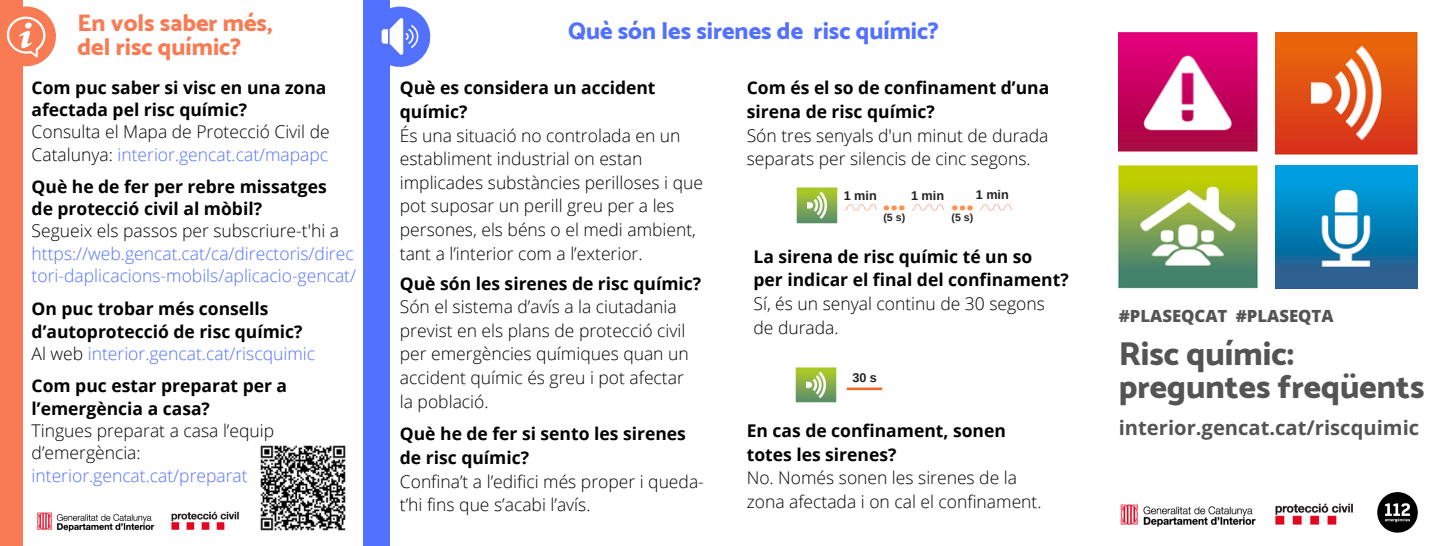
<style>
.page{position:relative;width:1439px;height:546px;background:#fff}
.page>*{position:absolute;margin:0;border:0;box-sizing:border-box;transform-origin:0 0}
.t1{font:800 32.9px "Catamaran";color:#545454}
.t2{font:800 26.43px "Open Sans";color:#ff914d}
.t3{font:800 23.8px/23.6px "Catamaran";color:#f87b54}
.t4{font:800 23.8px "Catamaran";color:#5271ff}
.t5{font:700 20.12px "Open Sans";color:#545454}
.t6{font:300 17.5px/23.6px "Open Sans";color:#000}
.t7{font:700 17.5px/23.6px "Open Sans";color:#000}
.t8{font:300 17.5px/22.4px "Open Sans";color:#5271ff}
.t9{font:800 16.8px "Open Sans";color:#545454}
.t10{font:700 12.6px "Arimo";color:#222}
.t11{font:700 10.5px "Arimo";color:#222}
.s1{color:#5271ff}
.s2{color:#000}
</style>
<div class="page">
<img style="left:1120px;top:503px;width:233px;height:24px">
<img style="left:1377px;top:492px;width:40px;height:41px">
<img style="left:1118px;top:32px;width:140px;height:120px">
<img style="left:1275px;top:32px;width:142px;height:123px">
<img style="left:1118px;top:165px;width:140px;height:124px">
<img style="left:1275px;top:165px;width:142px;height:124px">
<div style="left:0;top:0;width:23px;height:546px;background:#f87b54"></div>
<svg style="left:6px;top:6px;width:50px;height:61px"></svg>
<div style="left:363px;top:0;width:27px;height:546px;background:#5271ff"></div>
<svg style="left:381px;top:6px;width:50px;height:61px"></svg>
<img style="left:796px;top:188px;width:41px;height:35px">
<svg style="left:845px;top:204px;width:32px;height:6px"></svg>
<svg style="left:912px;top:204px;width:32px;height:6px"></svg>
<svg style="left:980px;top:204px;width:32px;height:6px"></svg>
<img style="left:796px;top:367px;width:40px;height:36px">
<svg style="left:846px;top:388px;width:36px;height:2px"></svg>
<img style="left:36px;top:511px;width:203px;height:21px">
<img style="left:260px;top:445px;width:86px;height:86px">
<p class="t3" style="left:77px;top:11px;width:196px">En vols saber més, del risc químic?</p>
<p class="t4" style="left:568px;top:17px;width:372px">Què són les sirenes de risc químic?</p>
<p class="t7" style="left:32px;top:76px;width:296px;line-height:22.4px">Com puc saber si visc en una zona afectada pel risc químic?</p>
<p class="t6" style="left:32px;top:120px;width:300px;line-height:22.4px">Consulta el Mapa de Protecció Civil de<br>Catalunya: <span class="s1">interior.gencat.cat/mapapc</span></p>
<p class="t7" style="left:32px;top:174px;width:297px">Què he de fer per rebre missatges</p>
<p class="t7" style="left:32px;top:196px;width:232px">de protecció civil al mòbil?</p>
<p class="t8" style="left:32px;top:219px;width:323px"><span class="s2">Segueix els passos per subscriure-t'hi a </span>https://web.gencat.cat/ca/directoris/direc</p>
<p class="t8" style="left:32px;top:264px;width:326px">tori-daplicacions-mobils/aplicacio-gencat/</p>
<p class="t7" style="left:32px;top:297px;width:272px;line-height:22.4px">On puc trobar més consells d’autoprotecció de risc químic?</p>
<p class="t8" style="left:32px;top:342px;width:285px"><span class="s2">Al web</span> interior.gencat.cat/riscquimic</p>
<p class="t7" style="left:32px;top:374px;width:257px;line-height:22.4px">Com puc estar preparat per a l’emergència a casa?</p>
<p class="t6" style="left:32px;top:419px;width:244px;line-height:22.4px">Tingues preparat a casa l’equip d’emergència:</p>
<p class="t8" style="left:32px;top:464px;width:218px">interior.gencat.cat/preparat</p>
<p class="t7" style="left:400px;top:76px;width:257px">Què es considera un accident químic?</p>
<p class="t6" style="left:400px;top:123px;width:305px">És una situació no controlada en un establiment industrial on estan implicades substàncies perilloses i que pot suposar un perill greu per a les persones, els béns o el medi ambient, tant a l’interior com a l’exterior.</p>
<p class="t7" style="left:400px;top:271px;width:303px">Què són les sirenes de risc químic?</p>
<p class="t6" style="left:400px;top:295px;width:290px">Són el sistema d’avís a la ciutadania previst en els plans de protecció civil per emergències químiques quan un accident químic és greu i pot afectar</p>
<p class="t6" style="left:400px;top:389px;width:90px">la població.</p>
<p class="t7" style="left:400px;top:422px;width:287px">Què he de fer si sento les sirenes</p>
<p class="t7" style="left:400px;top:446px;width:131px">de risc químic?</p>
<p class="t6" style="left:400px;top:469px;width:305px">Confina’t a l’edifici més proper i queda&shy;t’hi fins que s’acabi l’avís.</p>
<p class="t7" style="left:746px;top:76px;width:304px">Com és el so de confinament d’una sirena de risc químic?</p>
<p class="t6" style="left:746px;top:123px;width:303px">Són tres senyals d'un minut de durada separats per silencis de cinc segons.</p>
<p class="t10" style="left:843px;top:188px;width:35px">1 min</p>
<p class="t10" style="left:911px;top:188px;width:35px">1 min</p>
<p class="t10" style="left:975px;top:188px;width:35px">1 min</p>
<p class="t11" style="left:883px;top:212px;width:23px">(5 s)</p>
<p class="t11" style="left:951px;top:212px;width:23px">(5 s)</p>
<p class="t2" style="left:883px;top:182px;width:24px">...</p>
<p class="t2" style="left:951px;top:181px;width:24px">...</p>
<p class="t7" style="left:753px;top:244px;width:280px">La sirena de risc químic té un so</p>
<p class="t7" style="left:753px;top:268px;width:317px">per indicar el final del confinament?</p>
<p class="t6" style="left:753px;top:291px;width:293px">Sí, és un senyal continu de 30 segons de durada.</p>
<p class="t10" style="left:852px;top:370px;width:26px">30 s</p>
<p class="t7" style="left:746px;top:419px;width:261px">En cas de confinament, sonen totes les sirenes?</p>
<p class="t6" style="left:746px;top:466px;width:296px">No. Només sonen les sirenes de la zona afectada i on cal el confinament.</p>
<p class="t9" style="left:1118px;top:304px;width:110px">#PLASEQCAT</p>
<p class="t9" style="left:1235px;top:304px;width:99px">#PLASEQTA</p>
<p class="t1" style="left:1118px;top:335px;width:177px">Risc químic:</p>
<p class="t1" style="left:1118px;top:367px;width:307px">preguntes freqüents</p>
<p class="t5" style="left:1118px;top:413px;width:302px">interior.gencat.cat/riscquimic</p>
</div>
